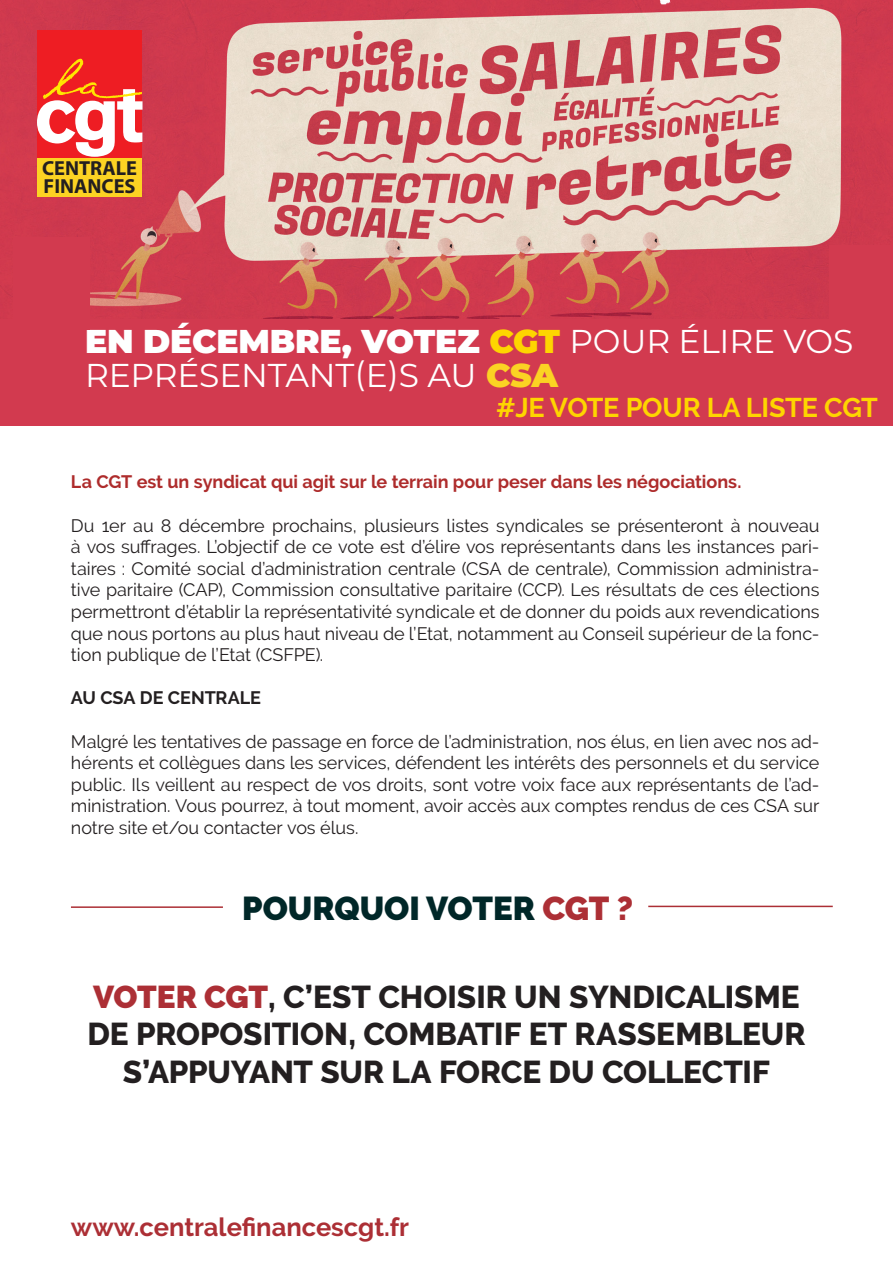
<style>
.page{position:relative;width:893px;height:1263px;background:#fff}
.page>*{position:absolute;margin:0;border:0;box-sizing:border-box;transform-origin:0 0}
.t1{font:900 33px "Montserrat";letter-spacing:-.005em;color:#feffff}
.t2{font:33px "Montserrat";letter-spacing:-.005em;color:#fff}
.t3{font:900 33px "Raleway";color:#002728}
.t4{font:800 31.5px "Raleway";letter-spacing:-.005em;color:#231f20}
.t5{font:700 27px "Raleway";letter-spacing:-.005em;color:#fed500}
.t6{font:700 25.5px "Raleway";color:#ac2f35}
.t7{font:700 20.4px/18.1px "Myriad Pro";color:#231f20}
.t8{font:18px/21.6px "Raleway";letter-spacing:-.005em;color:#231f20;text-align:justify}
.t9{font:700 18px "Raleway";color:#ae2c2c}
.t10{font:700 18px "Raleway";letter-spacing:-.005em;color:#231f20}
.s1{color:#fed500}
.s2{font-weight:400;color:#fff}
.s3{font-weight:900;color:#fbd323}
.s4{color:#ac2f35}
.s5{font-weight:900;color:#ac2f35}
</style>
<div class="page">
<div style="left:0;top:318px;width:893px;height:107px;background:#d23a4f"></div>
<hr style="left:71px;top:906px;width:152px;height:2px;background:#ac2f35">
<hr style="left:648px;top:906px;width:185px;height:1px;background:#ac2f35">
<img style="left:0;top:0;width:893px;height:319px">
<div style="left:13px;top:237px;width:76px;height:93px;background:#d23a4f"></div>
<div style="left:829px;top:246px;width:64px;height:75px;background:#d23a4f"></div>
<div style="left:37px;top:30px;width:105px;height:132px;background:#ee1d23"></div>
<svg style="left:37px;top:59px;width:105px;height:98px"></svg>
<div style="left:37px;top:158px;width:105px;height:39px;background:#fcd323"></div>
<p class="t7" style="left:42px;top:158px;width:97px">CENTRALE<br>FINANCES</p>
<p class="t1" style="left:85px;top:316px;width:770px">EN DÉCEMBRE, VOTEZ <span class="s1">CGT</span> <span class="s2">POUR ÉLIRE VOS</span></p>
<p class="t2" style="left:85px;top:352px;width:475px">REPRÉSENTANT(E)S AU <span class="s3">CSA</span></p>
<p class="t5" style="left:496px;top:392px;width:383px">#JE VOTE POUR LA LISTE CGT</p>
<p class="t9" style="left:71px;top:472px;width:672px">La CGT est un syndicat qui agit sur le terrain pour peser dans les négociations.</p>
<p class="t8" style="left:71px;top:514px;width:750px">Du 1er au 8 décembre prochains, plusieurs listes syndicales se présenteront à nouveau à vos suffrages. L’objectif de ce vote est d’élire vos représentants dans les instances pari&shy;taires : Comité social d’administration centrale (CSA de centrale), Commission administra&shy;tive paritaire (CAP), Commission consultative paritaire (CCP). Les résultats de ces élections permettront d’établir la représentativité syndicale et de donner du poids aux revendications que nous portons au plus haut niveau de l’Etat, notamment au Conseil supérieur de la fonc&shy;tion publique de l’Etat (CSFPE).</p>
<p class="t10" style="left:71px;top:688px;width:192px">AU CSA DE CENTRALE</p>
<p class="t8" style="left:71px;top:730px;width:750px">Malgré les tentatives de passage en force de l’administration, nos élus, en lien avec nos ad&shy;hérents et collègues dans les services, défendent les intérêts des personnels et du service public. Ils veillent au respect de vos droits, sont votre voix face aux représentants de l’ad&shy;ministration. Vous pourrez, à tout moment, avoir accès aux comptes rendus de ces CSA sur notre site et/ou contacter vos élus.</p>
<p class="t3" style="left:242px;top:889px;width:392px">POURQUOI VOTER <span class="s4">CGT ?</span></p>
<p class="t4" style="left:93px;top:979px;width:708px"><span class="s5">VOTER CGT</span>, C’EST CHOISIR UN SYNDICALISME</p>
<p class="t4" style="left:87px;top:1016px;width:720px">DE PROPOSITION, COMBATIF ET RASSEMBLEUR</p>
<p class="t4" style="left:123px;top:1054px;width:649px">S’APPUYANT SUR LA FORCE DU COLLECTIF</p>
<p class="t6" style="left:71px;top:1212px;width:340px">www.centralefinancescgt.fr</p>
</div>
